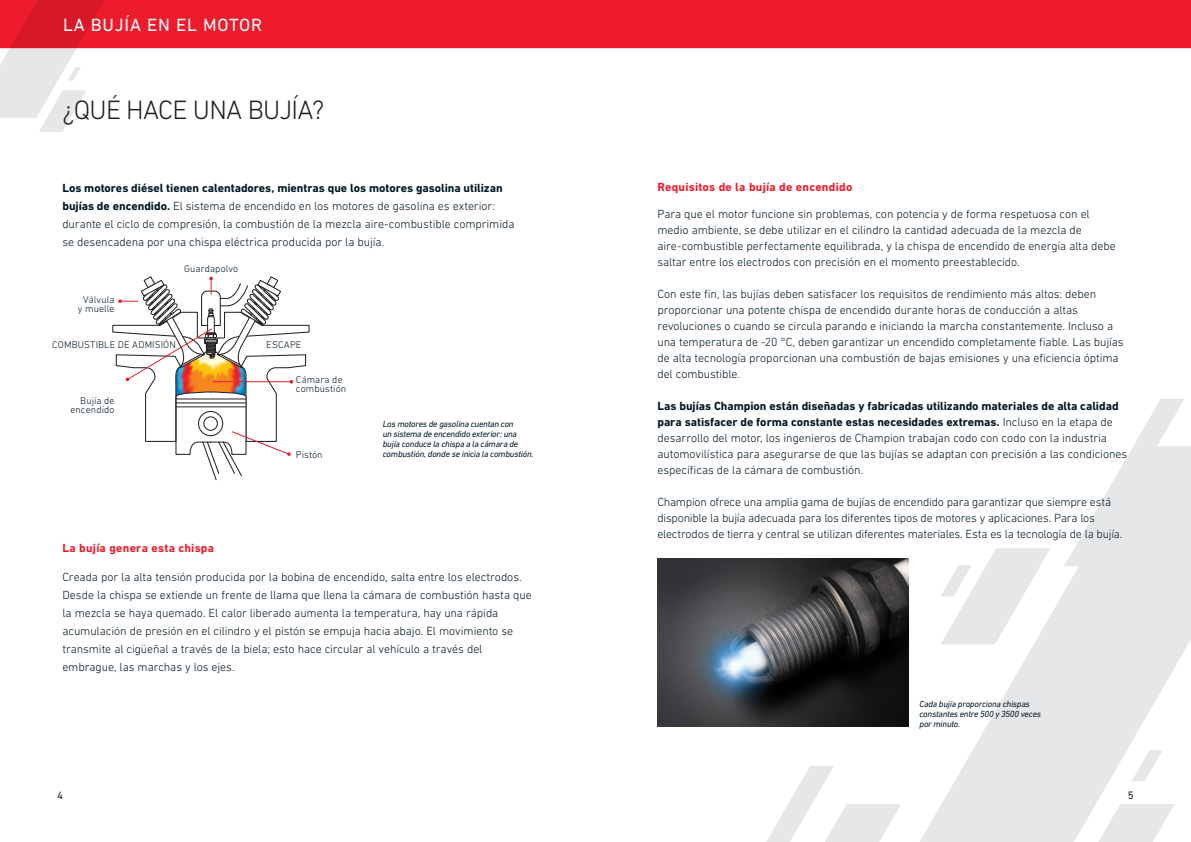
<style>
.page{position:relative;width:1191px;height:842px;background:#fff}
.page>*{position:absolute;margin:0;border:0;box-sizing:border-box;transform-origin:0 0}
.t1{font:300 27px "DIN Next LT Pro";letter-spacing:-.025em;color:#231f20}
.t2{font:18px "DIN Next LT Pro";letter-spacing:.05em;color:#fff}
.t3{font:300 12px/16px "DIN Next LT Pro";letter-spacing:-.01em;color:#011622}
.t4{font:700 12px "DIN Next LT Pro";color:#011622}
.t5{font:700 12px "DIN Next LT Pro";letter-spacing:.02em;color:#ee1b2c}
.t6{font:11px "DIN Next LT Pro";color:#231f20}
.t7{font:300 9.9px "DIN Next LT Pro";letter-spacing:.01em;color:#011622}
.t8{font:italic 9px "DIN Next LT Pro";letter-spacing:-.02em;color:#011622}
.s1{font-weight:700}
.s2{font-weight:300}
</style>
<div class="page">
<svg style="left:920px;top:446px;width:271px;height:396px;fill:#e6e7e9"></svg>
<svg style="left:1090px;top:804px;width:84px;height:38px"></svg>
<svg style="left:1064px;top:399px;width:120px;height:167px"></svg>
<svg style="left:766px;top:766px;width:135px;height:76px"></svg>
<svg style="left:940px;top:548px;width:110px;height:96px"></svg>
<svg style="left:1131px;top:750px;width:31px;height:31px"></svg>
<div style="left:113px;top:0;width:1078px;height:48px;background:#ee1b2c"></div>
<svg style="left:0;top:0;width:113px;height:132px"></svg>
<svg style="left:112px;top:276px;width:198px;height:205px"></svg>
<img style="left:658px;top:558px;width:250px;height:169px">
<p class="t2" style="left:63px;top:14px;width:201px">LA BUJÍA EN EL MOTOR</p>
<p class="t1" style="left:62px;top:95px;width:263px">¿QUÉ HACE UNA BUJÍA?</p>
<p class="t4" style="left:62px;top:181px;width:442px">Los motores diésel tienen calentadores, mientras que los motores gasolina utilizan</p>
<p class="t3" style="left:62px;top:198px;width:434px"><span class="s1">bujías de encendido.</span> El sistema de encendido en los motores de gasolina es exterior:</p>
<p class="t3" style="left:62px;top:216px;width:453px">durante el ciclo de compresión, la combustión de la mezcla aire-combustible comprimida</p>
<p class="t3" style="left:62px;top:234px;width:323px">se desencadena por una chispa eléctrica producida por la bujía.</p>
<p class="t7" style="left:83px;top:294px;width:33px">Válvula</p>
<p class="t7" style="left:78px;top:303px;width:38px">y muelle</p>
<p class="t7" style="left:184px;top:263px;width:56px">Guardapolvo</p>
<p class="t7" style="left:52px;top:339px;width:125px">COMBUSTIBLE DE ADMISIÓN</p>
<p class="t7" style="left:266px;top:339px;width:37px">ESCAPE</p>
<p class="t7" style="left:80px;top:395px;width:36px">Bujía de</p>
<p class="t7" style="left:70px;top:404px;width:46px">encendido</p>
<p class="t7" style="left:296px;top:374px;width:48px">Cámara de</p>
<p class="t7" style="left:296px;top:383px;width:52px">combustión</p>
<p class="t7" style="left:296px;top:449px;width:28px">Pistón</p>
<p class="t8" style="left:383px;top:419px;width:132px">Los motores de gasolina cuentan con</p>
<p class="t8" style="left:383px;top:429px;width:136px">un sistema de encendido exterior: una</p>
<p class="t8" style="left:383px;top:439px;width:137px">bujía conduce la chispa a la cámara de</p>
<p class="t8" style="left:383px;top:449px;width:152px">combustión, donde se inicia la combustión.</p>
<p class="t5" style="left:62px;top:541px;width:153px">La bujía genera esta chispa</p>
<p class="t3" style="left:62px;top:569px;width:461px">Creada por la alta tensión producida por la bobina de encendido, salta entre los electrodos.</p>
<p class="t3" style="left:62px;top:587px;width:471px">Desde la chispa se extiende un frente de llama que llena la cámara de combustión hasta que</p>
<p class="t3" style="left:62px;top:605px;width:437px">la mezcla se haya quemado. El calor liberado aumenta la temperatura, hay una rápida</p>
<p class="t3" style="left:62px;top:623px;width:452px">acumulación de presión en el cilindro y el pistón se empuja hacia abajo. El movimiento se</p>
<p class="t3" style="left:62px;top:641px;width:421px">transmite al cigüeñal a través de la biela; esto hace circular al vehículo a través del</p>
<p class="t3" style="left:62px;top:659px;width:174px">embrague, las marchas y los ejes.</p>
<p class="t5" style="left:657px;top:179px;width:196px">Requisitos de la bujía de encendido</p>
<p class="t3" style="left:657px;top:206px;width:434px">Para que el motor funcione sin problemas, con potencia y de forma respetuosa con el</p>
<p class="t3" style="left:657px;top:222px;width:460px">medio ambiente, se debe utilizar en el cilindro la cantidad adecuada de la mezcla de aire-combustible perfectamente equilibrada, y la chispa de encendido de energía alta debe saltar entre los electrodos con precisión en el momento preestablecido.</p>
<p class="t3" style="left:657px;top:286px;width:440px">Con este fin, las bujías deben satisfacer los requisitos de rendimiento más altos: deben</p>
<p class="t3" style="left:657px;top:302px;width:468px">proporcionar una potente chispa de encendido durante horas de conducción a altas revoluciones o cuando se circula parando e iniciando la marcha constantemente. Incluso a una temperatura de -20 °C, deben garantizar un encendido completamente fiable. Las bujías de alta tecnología proporcionan una combustión de bajas emisiones y una eficiencia óptima del combustible.</p>
<p class="t4" style="left:657px;top:399px;width:463px">Las bujías Champion están diseñadas y fabricadas utilizando materiales de alta calidad</p>
<p class="t4" style="left:657px;top:415px;width:457px">para satisfacer de forma constante estas necesidades extremas. <span class="s2">Incluso en la etapa de</span></p>
<p class="t3" style="left:657px;top:430px;width:451px">desarrollo del motor, los ingenieros de Champion trabajan codo con codo con la industria</p>
<p class="t3" style="left:657px;top:446px;width:471px">automovilística para asegurarse de que las bujías se adaptan con precisión a las condiciones</p>
<p class="t3" style="left:657px;top:462px;width:207px">específicas de la cámara de combustión.</p>
<p class="t3" style="left:657px;top:494px;width:455px">Champion ofrece una amplia gama de bujías de encendido para garantizar que siempre está</p>
<p class="t3" style="left:657px;top:510px;width:439px">disponible la bujía adecuada para los diferentes tipos de motores y aplicaciones. Para los</p>
<p class="t3" style="left:657px;top:526px;width:466px">electrodos de tierra y central se utilizan diferentes materiales. Esta es la tecnología de la bujía.</p>
<p class="t8" style="left:919px;top:699px;width:112px">Cada bujía proporciona chispas</p>
<p class="t8" style="left:919px;top:709px;width:123px">constantes entre 500 y 3500 veces</p>
<p class="t8" style="left:919px;top:719px;width:42px">por minuto.</p>
<p class="t6" style="left:57px;top:788px;width:7px">4</p>
<p class="t6" style="left:1127px;top:788px;width:7px">5</p>
</div>
